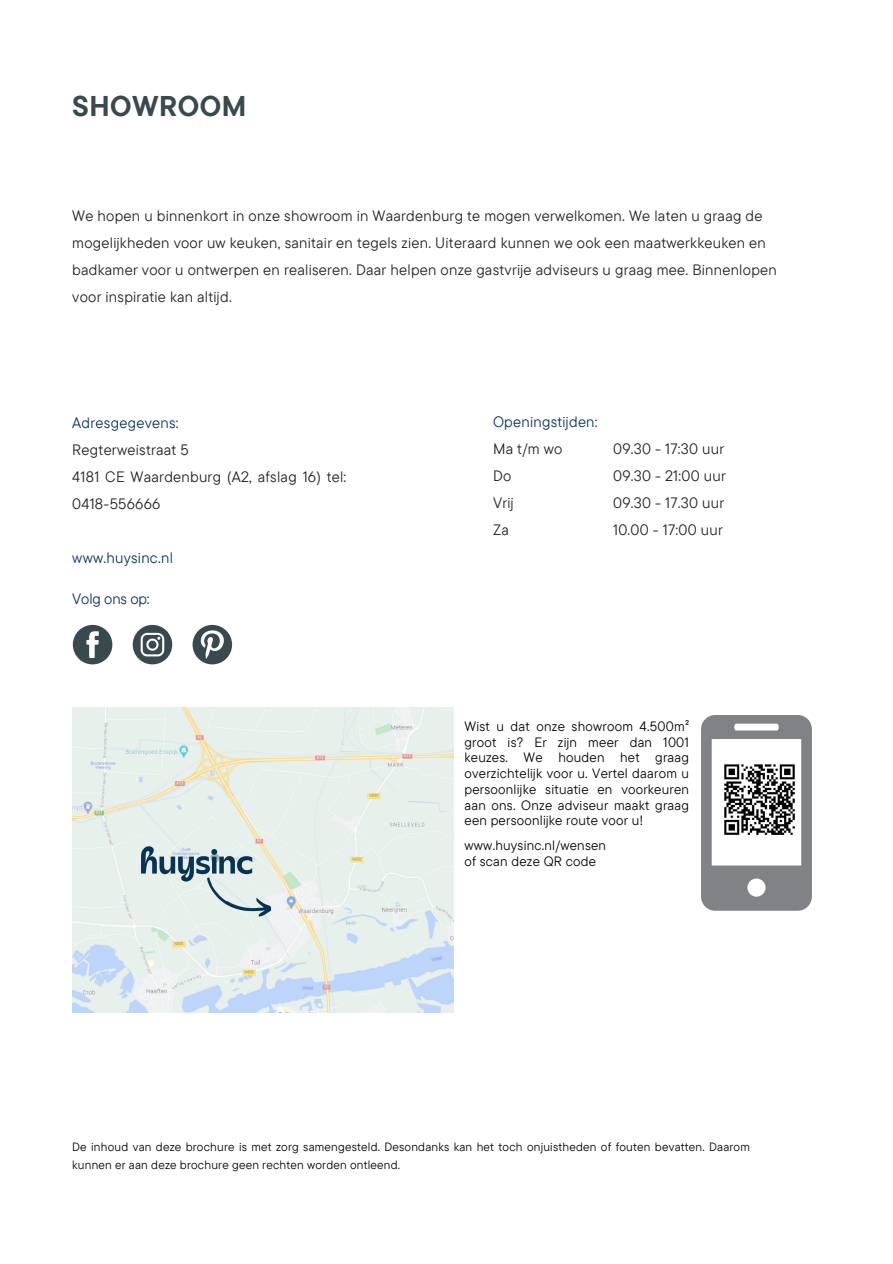
<style>
.page{position:relative;width:893px;height:1264px;background:#fff}
.page>*{position:absolute;margin:0;border:0;box-sizing:border-box;transform-origin:0 0}
.t1{font:700 28.5px "TT Commons Pro";letter-spacing:.02em;color:#39494d}
.t2{font:15px/27px "TT Commons Pro";letter-spacing:.02em;color:#231f20}
.t3{font:15px "TT Commons Pro";letter-spacing:.02em;color:#083354}
.t4{font:15px "TT Commons Pro";letter-spacing:-.01em;color:#083354}
.t5{font:13.5px/15.8px "TT Commons Pro";letter-spacing:.02em;color:#000;text-align:justify}
.t6{font:12px/18px "TT Commons Pro";letter-spacing:.02em;color:#000}
</style>
<div class="page">
<div style="left:73px;top:625px;width:39px;height:39px;background:#39494d;border-radius:50%"></div>
<svg style="left:86px;top:631px;width:13px;height:27px"></svg>
<div style="left:133px;top:625px;width:39px;height:39px;background:#39494d;border-radius:50%"></div>
<svg style="left:141px;top:633px;width:23px;height:23px"></svg>
<div style="left:192px;top:625px;width:40px;height:39px;background:#39494d;border-radius:50%"></div>
<svg style="left:201px;top:630px;width:23px;height:29px"></svg>
<svg style="left:701px;top:715px;width:110px;height:195px"></svg>
<img style="left:720px;top:760px;width:78px;height:78px">
<img style="left:72px;top:708px;width:381px;height:304px">
<p class="t1" style="left:72px;top:87px;width:176px">SHOWROOM</p>
<p class="t2" style="left:72px;top:201px;width:706px">We hopen u binnenkort in onze showroom in Waardenburg te mogen verwelkomen. We laten u graag de mogelijkheden voor uw keuken, sanitair en tegels zien. Uiteraard kunnen we ook een maatwerkkeuken en badkamer voor u ontwerpen en realiseren. Daar helpen onze gastvrije adviseurs u graag mee. Binnenlopen voor inspiratie kan altijd.</p>
<p class="t3" style="left:72px;top:413px;width:108px">Adresgegevens:</p>
<p class="t2" style="left:72px;top:436px;width:118px">Regterweistraat 5</p>
<p class="t2" style="left:72px;top:463px;width:275px">4181 CE Waardenburg (A2, afslag 16) tel:<br>0418-556666</p>
<p class="t3" style="left:72px;top:548px;width:102px">www.huysinc.nl</p>
<p class="t4" style="left:72px;top:589px;width:79px">Volg ons op:</p>
<p class="t3" style="left:493px;top:412px;width:106px">Openingstijden:</p>
<p class="t2" style="left:493px;top:435px;width:71px">Ma t/m wo</p>
<p class="t2" style="left:493px;top:462px;width:20px">Do</p>
<p class="t2" style="left:493px;top:489px;width:18px">Vrij</p>
<p class="t2" style="left:493px;top:516px;width:17px">Za</p>
<p class="t2" style="left:613px;top:435px;width:113px">09.30 - 17:30 uur</p>
<p class="t2" style="left:613px;top:462px;width:114px">09.30 - 21:00 uur</p>
<p class="t2" style="left:613px;top:489px;width:113px">09.30 - 17.30 uur</p>
<p class="t2" style="left:613px;top:516px;width:111px">10.00 - 17:00 uur</p>
<p class="t5" style="left:464px;top:718px;width:226px">Wist u dat onze showroom 4.500m² groot is? Er zijn meer dan 1001 keuzes. We houden het graag overzichtelijk voor u. Vertel daarom u persoonlij ke situatie en voorkeuren aan ons. Onze adviseur maakt graag een persoonlijke route voor u!</p>
<p class="t5" style="left:464px;top:837px;width:143px">www.huysinc.nl/wensen</p>
<p class="t5" style="left:464px;top:852px;width:133px">of scan deze QR code</p>
<p class="t6" style="left:72px;top:1137px;width:679px">De inhoud van deze brochure is met zorg samengesteld. Desondanks kan het toch onjuistheden of fouten bevatten. Daarom kunnen er aan deze brochure geen rechten worden ontleend.</p>
</div>
